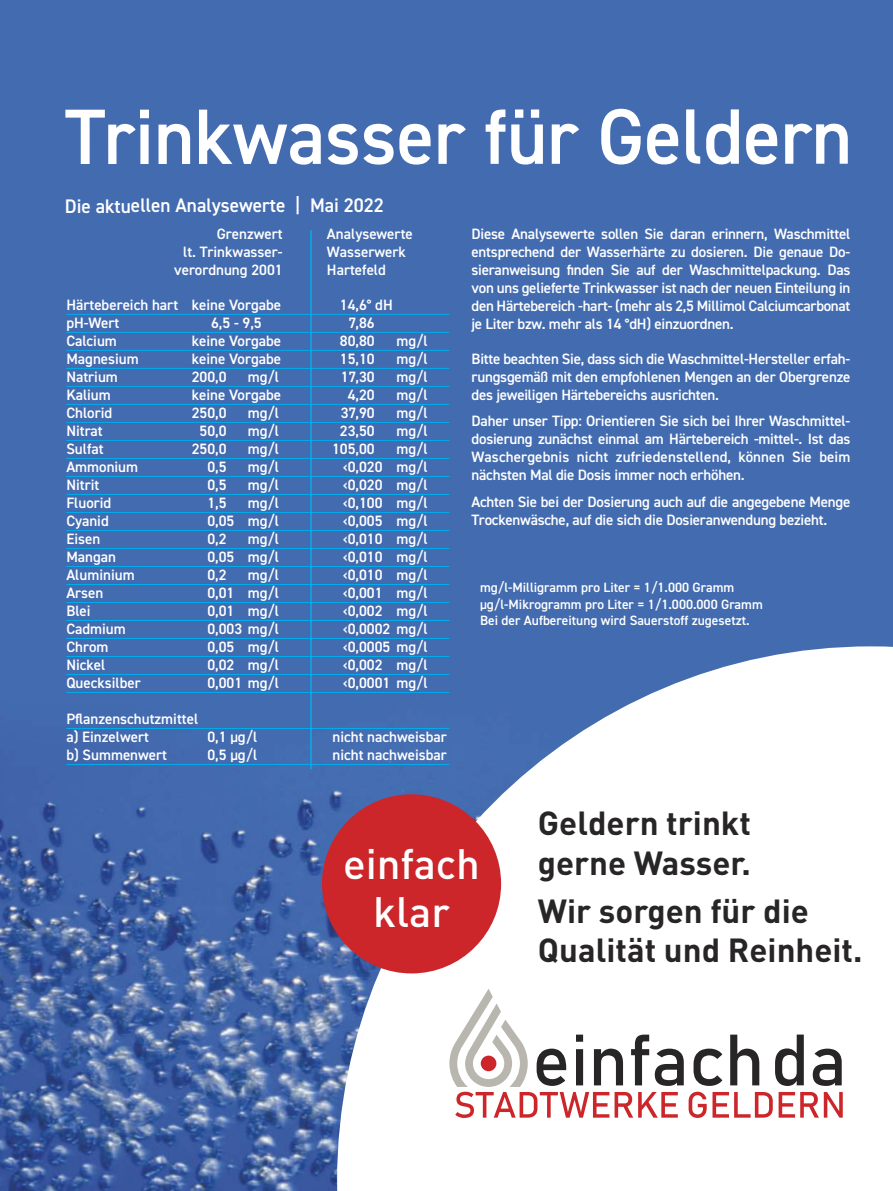
<style>
.page{position:relative;width:893px;height:1191px;background:#fff}
.page>*{position:absolute;margin:0;border:0;box-sizing:border-box;transform-origin:0 0}
.t1{font:600 78.75px "DIN2014";color:#fff}
.t2{font:500 42px/47.1px "DIN";color:#fff;text-align:center}
.t3{font:700 33px/39.6px "DIN";color:#272526}
.t4{font:600 19.65px "DIN2014";color:#fff}
.t5{font:600 15px/18px "DIN2014";color:#fff}
.t6{font:600 13.5px/16.2px "DIN2014";color:#fff}
</style>
<div class="page">
<img style="left:0;top:0;width:893px;height:1191px">
<svg style="left:337px;top:646px;width:556px;height:545px"></svg>
<svg style="left:449px;top:988px;width:394px;height:130px"></svg>
<div style="left:322px;top:794px;width:179px;height:179px;background:#cc262a;border-radius:50%"></div>
<hr style="left:66px;top:314px;width:383px;height:1px;background:#00aded">
<hr style="left:66px;top:332px;width:383px;height:1px;background:#00aded">
<hr style="left:66px;top:350px;width:383px;height:1px;background:#00aded">
<hr style="left:66px;top:368px;width:383px;height:1px;background:#00aded">
<hr style="left:66px;top:386px;width:383px;height:1px;background:#00aded">
<hr style="left:66px;top:404px;width:383px;height:1px;background:#00aded">
<hr style="left:66px;top:422px;width:383px;height:1px;background:#00aded">
<hr style="left:66px;top:440px;width:383px;height:1px;background:#00aded">
<hr style="left:66px;top:458px;width:383px;height:1px;background:#00aded">
<hr style="left:66px;top:476px;width:383px;height:1px;background:#00aded">
<hr style="left:66px;top:494px;width:383px;height:1px;background:#00aded">
<hr style="left:66px;top:512px;width:383px;height:1px;background:#00aded">
<hr style="left:66px;top:530px;width:383px;height:1px;background:#00aded">
<hr style="left:66px;top:548px;width:383px;height:1px;background:#00aded">
<hr style="left:66px;top:566px;width:383px;height:1px;background:#00aded">
<hr style="left:66px;top:584px;width:383px;height:1px;background:#00aded">
<hr style="left:66px;top:602px;width:383px;height:1px;background:#00aded">
<hr style="left:66px;top:620px;width:383px;height:1px;background:#00aded">
<hr style="left:66px;top:638px;width:383px;height:1px;background:#00aded">
<hr style="left:66px;top:656px;width:383px;height:1px;background:#00aded">
<hr style="left:66px;top:674px;width:383px;height:1px;background:#00aded">
<hr style="left:66px;top:692px;width:383px;height:1px;background:#00aded">
<hr style="left:66px;top:728px;width:383px;height:1px;background:#00aded">
<hr style="left:66px;top:764px;width:383px;height:1px;background:#00aded">
<hr style="left:310px;top:230px;width:2px;height:539px;background:#00aded">
<h1 class="t1" style="left:65px;top:109px;width:789px">Trinkwasser für Geldern</h1>
<h3 class="t4" style="left:65px;top:199px;width:321px">Die aktuellen Analysewerte | Mai 2022</h3>
<p class="t5" style="left:174px;top:226px;width:110px;text-align:right">Grenzwert<br>lt. Trinkwasser&shy;verordnung 2001</p>
<p class="t5" style="left:327px;top:226px;width:87px">Analysewerte<br>Wasserwerk<br>Hartefeld</p>
<p class="t5" style="left:66px;top:297px;width:216px">Härtebereich hart keine Vorgabe</p>
<p class="t5" style="left:340px;top:297px;width:54px">14,6° dH</p>
<p class="t5" style="left:66px;top:315px;width:55px">pH-Wert</p>
<p class="t5" style="left:211px;top:315px;width:52px">6,5 - 9,5</p>
<p class="t5" style="left:349px;top:315px;width:28px">7,86</p>
<p class="t5" style="left:66px;top:333px;width:52px">Calcium</p>
<p class="t5" style="left:192px;top:333px;width:91px">keine Vorgabe</p>
<p class="t5" style="left:340px;top:333px;width:36px">80,80</p>
<p class="t5" style="left:397px;top:333px;width:33px">mg/l</p>
<p class="t5" style="left:66px;top:351px;width:74px">Magnesium</p>
<p class="t5" style="left:192px;top:351px;width:91px">keine Vorgabe</p>
<p class="t5" style="left:340px;top:351px;width:36px">15,10</p>
<p class="t5" style="left:397px;top:351px;width:33px">mg/l</p>
<p class="t5" style="left:66px;top:369px;width:53px">Natrium</p>
<p class="t5" style="left:192px;top:369px;width:36px">200,0</p>
<p class="t5" style="left:248px;top:369px;width:33px">mg/l</p>
<p class="t5" style="left:341px;top:369px;width:36px">17,30</p>
<p class="t5" style="left:397px;top:369px;width:33px">mg/l</p>
<p class="t5" style="left:66px;top:387px;width:46px">Kalium</p>
<p class="t5" style="left:192px;top:387px;width:91px">keine Vorgabe</p>
<p class="t5" style="left:348px;top:387px;width:29px">4,20</p>
<p class="t5" style="left:397px;top:387px;width:33px">mg/l</p>
<p class="t5" style="left:66px;top:405px;width:47px">Chlorid</p>
<p class="t5" style="left:192px;top:405px;width:36px">250,0</p>
<p class="t5" style="left:248px;top:405px;width:33px">mg/l</p>
<p class="t5" style="left:341px;top:405px;width:36px">37,90</p>
<p class="t5" style="left:396px;top:405px;width:33px">mg/l</p>
<p class="t5" style="left:66px;top:423px;width:38px">Nitrat</p>
<p class="t5" style="left:200px;top:423px;width:29px">50,0</p>
<p class="t5" style="left:248px;top:423px;width:33px">mg/l</p>
<p class="t5" style="left:340px;top:423px;width:36px">23,50</p>
<p class="t5" style="left:396px;top:423px;width:33px">mg/l</p>
<p class="t5" style="left:66px;top:441px;width:39px">Sulfat</p>
<p class="t5" style="left:192px;top:441px;width:36px">250,0</p>
<p class="t5" style="left:248px;top:441px;width:33px">mg/l</p>
<p class="t5" style="left:332px;top:441px;width:44px">105,00</p>
<p class="t5" style="left:396px;top:441px;width:33px">mg/l</p>
<p class="t5" style="left:66px;top:459px;width:73px">Ammonium</p>
<p class="t5" style="left:207px;top:459px;width:21px">0,5</p>
<p class="t5" style="left:248px;top:459px;width:33px">mg/l</p>
<p class="t5" style="left:343px;top:459px;width:87px">‹0,020 mg/l</p>
<p class="t5" style="left:66px;top:477px;width:35px">Nitrit</p>
<p class="t5" style="left:207px;top:477px;width:21px">0,5</p>
<p class="t5" style="left:248px;top:477px;width:33px">mg/l</p>
<p class="t5" style="left:343px;top:477px;width:87px">‹0,020 mg/l</p>
<p class="t5" style="left:66px;top:495px;width:47px">Fluorid</p>
<p class="t5" style="left:207px;top:495px;width:21px">1,5</p>
<p class="t5" style="left:248px;top:495px;width:33px">mg/l</p>
<p class="t5" style="left:343px;top:495px;width:87px">‹0,100 mg/l</p>
<p class="t5" style="left:66px;top:513px;width:44px">Cyanid</p>
<p class="t5" style="left:207px;top:513px;width:73px">0,05 mg/l</p>
<p class="t5" style="left:343px;top:513px;width:87px">‹0,005 mg/l</p>
<p class="t5" style="left:66px;top:531px;width:35px">Eisen</p>
<p class="t5" style="left:207px;top:531px;width:21px">0,2</p>
<p class="t5" style="left:248px;top:531px;width:33px">mg/l</p>
<p class="t5" style="left:343px;top:531px;width:87px">‹0,010 mg/l</p>
<p class="t5" style="left:66px;top:549px;width:51px">Mangan</p>
<p class="t5" style="left:207px;top:549px;width:73px">0,05 mg/l</p>
<p class="t5" style="left:343px;top:549px;width:87px">‹0,010 mg/l</p>
<p class="t5" style="left:66px;top:567px;width:70px">Aluminium</p>
<p class="t5" style="left:207px;top:567px;width:21px">0,2</p>
<p class="t5" style="left:248px;top:567px;width:33px">mg/l</p>
<p class="t5" style="left:343px;top:567px;width:87px">‹0,010 mg/l</p>
<p class="t5" style="left:66px;top:585px;width:39px">Arsen</p>
<p class="t5" style="left:207px;top:585px;width:73px">0,01 mg/l</p>
<p class="t5" style="left:343px;top:585px;width:87px">‹0,001 mg/l</p>
<p class="t5" style="left:66px;top:603px;width:26px">Blei</p>
<p class="t5" style="left:207px;top:603px;width:73px">0,01 mg/l</p>
<p class="t5" style="left:343px;top:603px;width:87px">‹0,002 mg/l</p>
<p class="t5" style="left:66px;top:621px;width:61px">Cadmium</p>
<p class="t5" style="left:207px;top:621px;width:73px">0,003 mg/l</p>
<p class="t5" style="left:343px;top:621px;width:87px">‹0,0002 mg/l</p>
<p class="t5" style="left:66px;top:639px;width:44px">Chrom</p>
<p class="t5" style="left:207px;top:639px;width:73px">0,05 mg/l</p>
<p class="t5" style="left:343px;top:639px;width:87px">‹0,0005 mg/l</p>
<p class="t5" style="left:66px;top:657px;width:40px">Nickel</p>
<p class="t5" style="left:207px;top:657px;width:73px">0,02 mg/l</p>
<p class="t5" style="left:343px;top:657px;width:87px">‹0,002 mg/l</p>
<p class="t5" style="left:66px;top:675px;width:76px">Quecksilber</p>
<p class="t5" style="left:207px;top:675px;width:73px">0,001 mg/l</p>
<p class="t5" style="left:343px;top:675px;width:87px">‹0,0001 mg/l</p>
<p class="t5" style="left:66px;top:711px;width:133px">Pflanzenschutzmittel a) Einzelwert</p>
<p class="t5" style="left:207px;top:729px;width:51px">0,1 µg/l</p>
<p class="t5" style="left:332px;top:729px;width:116px">nicht nachweisbar</p>
<p class="t5" style="left:66px;top:747px;width:102px">b) Summenwert</p>
<p class="t5" style="left:207px;top:747px;width:51px">0,5 µg/l</p>
<p class="t5" style="left:332px;top:747px;width:116px">nicht nachweisbar</p>
<p class="t5" style="left:472px;top:226px;width:380px;text-align:justify">Diese Analysewerte sollen Sie daran erinnern, Waschmittel entsprechend der Wasserhärte zu dosieren. Die genaue Do&shy;sieranweisung finden Sie auf der Waschmittelpackung. Das von uns gelieferte Trinkwasser ist nach der neuen Einteilung in den Härtebereich -hart- (mehr als 2,5 Millimol Calciumcarbonat je Liter bzw. mehr als 14 °dH) einzuordnen.</p>
<p class="t5" style="left:472px;top:351px;width:380px;text-align:justify">Bitte beachten Sie, dass sich die Waschmittel-Hersteller erfah&shy;rungsgemäß mit den empfohlenen Mengen an der Obergrenze des jeweiligen Härtebereichs ausrichten.</p>
<p class="t5" style="left:472px;top:413px;width:380px;text-align:justify">Daher unser Tipp: Orientieren Sie sich bei Ihrer Waschmittel&shy;dosierung zunächst einmal am Härtebereich -mittel-. Ist das Waschergebnis nicht zufriedenstellend, können Sie beim nächsten Mal die Dosis immer noch erhöhen.</p>
<p class="t5" style="left:472px;top:494px;width:380px">Achten Sie bei der Dosierung auch auf die angegebene Menge<br>Trockenwäsche, auf die sich die Dosieranwendung bezieht.</p>
<p class="t6" style="left:480px;top:581px;width:284px">mg/l-Milligramm pro Liter = 1/1.000 Gramm µg/l-Mikrogramm pro Liter = 1/1.000.000 Gramm<br>Bei der Aufbereitung wird Sauerstoff zugesetzt.</p>
<h2 class="t2" style="left:343px;top:841px;width:139px">einfach klar</h2>
<h3 class="t3" style="left:538px;top:804px;width:215px">Geldern trinkt gerne Wasser.</h3>
<h3 class="t3" style="left:538px;top:891px;width:326px">Wir sorgen für die<br>Qualität und Reinheit.</h3>
</div>
